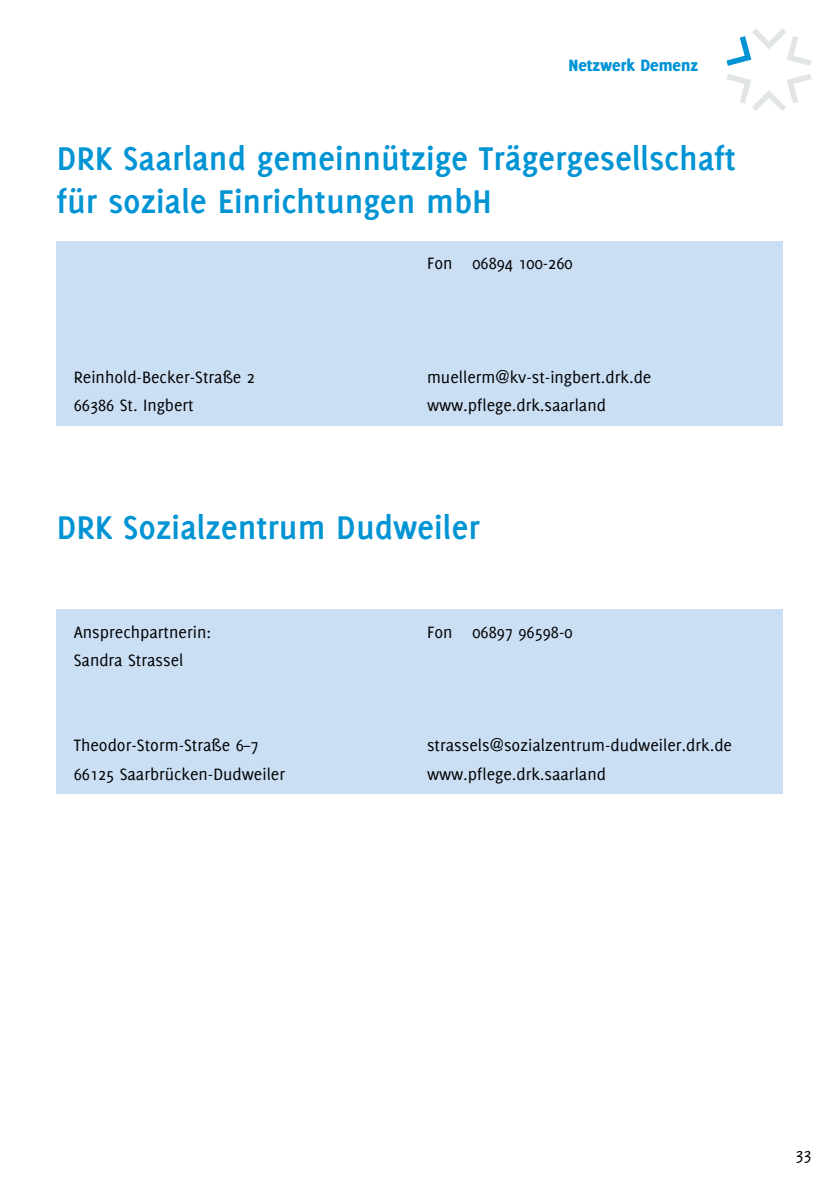
<style>
.page{position:relative;width:840px;height:1191px;background:#fff}
.page>*{position:absolute;margin:0;border:0;box-sizing:border-box;transform-origin:0 0}
.Headline_18_pt_Ressortfarbe{font:700 36px/42.6px "Delicious";color:#0094d4}
.Fließtext_9_pt_normal_schwarz{font:18px "Delicious";color:#000}
.t1{font:800 18px "Delicious";color:#0094d4}
</style>
<div class="page">
<svg style="left:726px;top:28px;width:85px;height:38px"></svg>
<svg style="left:726px;top:74px;width:85px;height:37px"></svg>
<div style="left:57px;top:241px;width:725px;height:184px;background:#cadef4"></div>
<div style="left:57px;top:609px;width:725px;height:185px;background:#cadef4"></div>
<p class="t1" style="left:568px;top:54px;width:131px">Netzwerk Demenz</p>
<p class="Headline_18_pt_Ressortfarbe" style="left:57px;top:137px;width:680px">DRK Saarland gemeinnützige Trägergesellschaft für soziale Einrichtungen mbH</p>
<p class="Fließtext_9_pt_normal_schwarz" style="left:74px;top:367px;width:183px">Reinhold-Becker-Straße 2</p>
<p class="Fließtext_9_pt_normal_schwarz" style="left:74px;top:395px;width:121px">66386 St. Ingbert</p>
<p class="Fließtext_9_pt_normal_schwarz" style="left:427px;top:253px;width:147px">Fon 06894 100-260</p>
<p class="Fließtext_9_pt_normal_schwarz" style="left:427px;top:367px;width:226px">muellerm@kv-st-ingbert.drk.de</p>
<p class="Fließtext_9_pt_normal_schwarz" style="left:427px;top:395px;width:180px">www.pflege.drk.saarland</p>
<p class="Headline_18_pt_Ressortfarbe" style="left:57px;top:505px;width:424px">DRK Sozialzentrum Dudweiler</p>
<p class="Fließtext_9_pt_normal_schwarz" style="left:74px;top:622px;width:139px">Ansprechpartnerin:</p>
<p class="Fließtext_9_pt_normal_schwarz" style="left:74px;top:650px;width:111px">Sandra Strassel</p>
<p class="Fließtext_9_pt_normal_schwarz" style="left:74px;top:735px;width:186px">Theodor-Storm-Straße 6–7</p>
<p class="Fließtext_9_pt_normal_schwarz" style="left:74px;top:764px;width:213px">66125 Saarbrücken-Dudweiler</p>
<p class="Fließtext_9_pt_normal_schwarz" style="left:427px;top:622px;width:147px">Fon 06897 96598-0</p>
<p class="Fließtext_9_pt_normal_schwarz" style="left:427px;top:735px;width:306px">strassels@sozialzentrum-dudweiler.drk.de</p>
<p class="Fließtext_9_pt_normal_schwarz" style="left:427px;top:764px;width:180px">www.pflege.drk.saarland</p>
<p class="Fließtext_9_pt_normal_schwarz" style="left:795px;top:1143px;width:18px">33</p>
</div>
